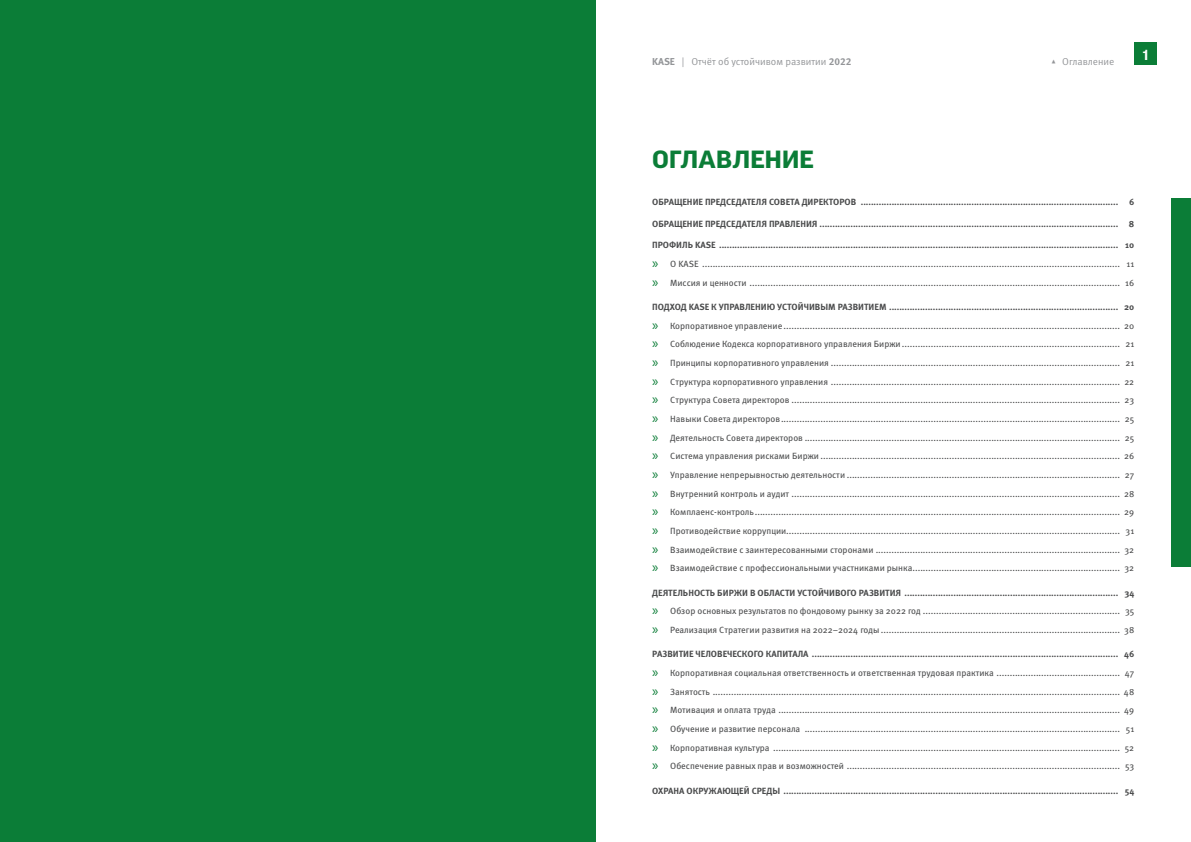
<style>
.page{position:relative;width:1191px;height:842px;background:#fff}
.page>*{position:absolute;margin:0;border:0;box-sizing:border-box;transform-origin:0 0}
.t1{font:700 expanded 24px "Good Pro";letter-spacing:-.01em;color:#0b7d37}
.t2{font:700 14px "Good Pro";color:#fff}
.t3{font:10px "Meta Pro Norm";color:#939598}
.t4{font:9px/18.7px "Meta Pro";color:#4b4c4d;text-align:justify}
.t5{font:700 9px "Meta Pro";color:#4b4c4d}
.s1{font-family:"Meta Pro";font-weight:700}
.s2{font-weight:700}
.s3{font-family:"Myriad Pro";font-size:15px;color:#0b7d37}
</style>
<div class="page">
<hr style="left:595px;top:0;width:1px;height:842px;background:#a8a9ad">
<div style="left:0;top:0;width:595px;height:842px;background:#0b7d37"></div>
<div style="left:1171px;top:198px;width:20px;height:369px;background:#0b7d37"></div>
<div style="left:1134px;top:43px;width:23px;height:22px;background:#0b7d37"></div>
<p class="t3" style="left:652px;top:54px;width:201px"><span class="s1">KASE</span> | Отчёт об устойчивом развитии <span class="s1">2022</span></p>
<p class="t3" style="left:1050px;top:54px;width:65px">▴ Оглавление</p>
<h2 class="t2" style="left:1142px;top:47px;width:7px">1</h2>
<h1 class="t1" style="left:652px;top:145px;width:163px">ОГЛАВЛЕНИЕ</h1>
<p class="t5" style="left:652px;top:195px;width:483px">ОБРАЩЕНИЕ ПРЕДСЕДАТЕЛЯ СОВЕТА ДИРЕКТОРОВ .................................................................................................... 6</p>
<p class="t5" style="left:652px;top:217px;width:483px">ОБРАЩЕНИЕ ПРЕДСЕДАТЕЛЯ ПРАВЛЕНИЯ .................................................................................................................... 8</p>
<p class="t4" style="left:652px;top:235px;width:483px"><span class="s2">ПРОФИЛЬ KASE ........................................................................................................................................................... 10 </span><span class="s3">»</span> О KASE ............................................................................................................................................................... 11 <span class="s3">»</span> Миссия и ценности ............................................................................................................................................. 16</p>
<p class="t4" style="left:652px;top:297px;width:483px"><span class="s2">ПОДХОД KASE К УПРАВЛЕНИЮ УСТОЙЧИВЫМ РАЗВИТИЕМ ......................................................................................... 20 </span><span class="s3">»</span> Корпоративное управление ................................................................................................................................ 20 <span class="s3">»</span> Соблюдение Кодекса корпоративного управления Биржи................................................................................... 21 <span class="s3">»</span> Принципы корпоративного управления .............................................................................................................. 21 <span class="s3">»</span> Структура корпоративного управления .............................................................................................................. 22 <span class="s3">»</span> Структура Совета директоров ............................................................................................................................. 23 <span class="s3">»</span> Навыки Совета директоров................................................................................................................................. 25 <span class="s3">»</span> Деятельность Совета директоров ........................................................................................................................ 25 <span class="s3">»</span> Система управления рисками Биржи .................................................................................................................. 26 <span class="s3">»</span> Управление непрерывностью деятельности ........................................................................................................ 27 <span class="s3">»</span> Внутренний контроль и аудит ............................................................................................................................. 28 <span class="s3">»</span> Комплаенс-контроль........................................................................................................................................... 29 <span class="s3">»</span> Противодействие коррупции............................................................................................................................... 31 <span class="s3">»</span> Взаимодействие с заинтересованными сторонами ............................................................................................. 32 <span class="s3">»</span> Взаимодействие с профессиональными участниками рынка............................................................................... 32</p>
<p class="t4" style="left:652px;top:583px;width:483px"><span class="s2">ДЕЯТЕЛЬНОСТЬ БИРЖИ В ОБЛАСТИ УСТОЙЧИВОГО РАЗВИТИЯ ................................................................................... 34 </span><span class="s3">»</span> Обзор основных результатов по фондовому рынку за 2022 год ........................................................................... 35 <span class="s3">»</span> Реализация Стратегии развития на 2022–2024 годы ........................................................................................... 38</p>
<p class="t4" style="left:652px;top:644px;width:483px"><span class="s2">РАЗВИТИЕ ЧЕЛОВЕЧЕСКОГО КАПИТАЛА ....................................................................................................................... 46 </span><span class="s3">»</span> Корпоративная социальная ответственность и ответственная трудовая практика ............................................... 47 <span class="s3">»</span> Занятость ........................................................................................................................................................... 48 <span class="s3">»</span> Мотивация и оплата труда .................................................................................................................................. 49 <span class="s3">»</span> Обучение и развитие персонала ........................................................................................................................ 51 <span class="s3">»</span> Корпоративная культура .................................................................................................................................... 52 <span class="s3">»</span> Обеспечение равных прав и возможностей ........................................................................................................ 53</p>
<p class="t5" style="left:652px;top:783px;width:483px">ОХРАНА ОКРУЖАЮЩЕЙ СРЕДЫ .................................................................................................................................. 54</p>
</div>
